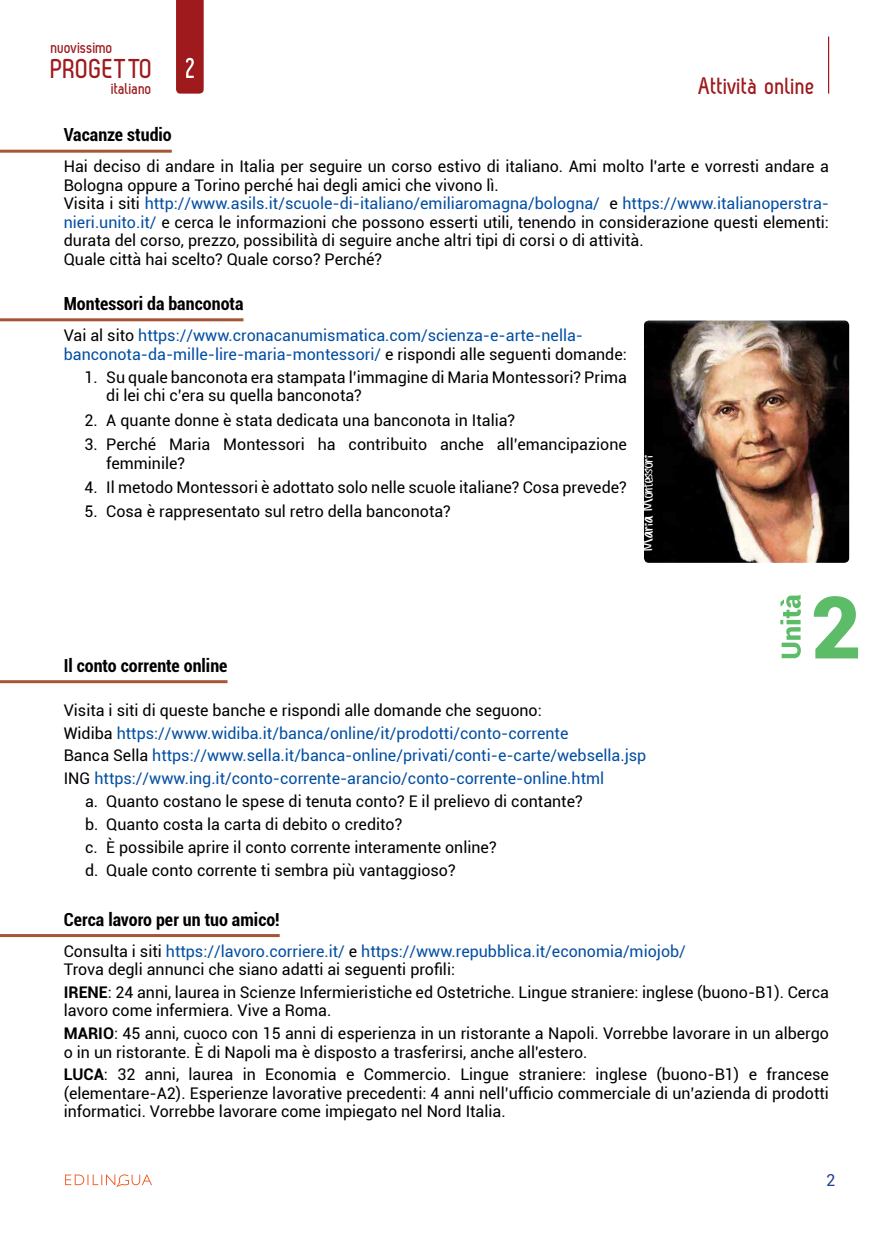
<style>
.page{position:relative;width:893px;height:1234px;background:#fff}
.page>*{position:absolute;margin:0;border:0;box-sizing:border-box;transform-origin:0 0}
.t1{font:900 86.4px "Roboto";color:#5dbc68}
.t2{font:700 27.15px "Zag";letter-spacing:.02em;color:#9e1a1d}
.t3{font:700 24px "Zag";letter-spacing:.01em;color:#9e1a1d}
.t4{font:700 condensed 18px "Roboto";color:#000}
.t5{font:700 16.5px "Zag";color:#9e1a1d}
.t6{font:16.5px "Roboto";color:#25408f}
.t7{font:700 16.35px "Zag";letter-spacing:.005em;color:#9e1a1d}
.t8{font:16.05px/18.5px "Roboto";color:#000}
.t9{font:16.05px/18.5px "Roboto";color:#034ea2}
.t10{font:16.05px "rolina";color:#fff}
.s1{color:#034ea2}
.s2{color:#000}
.s3{font-weight:700}
</style>
<div class="page">
<svg style="left:65px;top:1174px;width:87px;height:12px"></svg>
<hr style="left:0;top:150px;width:172px;height:3px;background:#a75534">
<hr style="left:0;top:318px;width:243px;height:3px;background:#a75534">
<hr style="left:0;top:680px;width:228px;height:3px;background:#a75534">
<hr style="left:0;top:933px;width:280px;height:3px;background:#a75534">
<img style="left:644px;top:320px;width:205px;height:242px">
<svg style="left:780px;top:595px;width:21px;height:63px"></svg>
<svg style="left:176px;top:0;width:28px;height:94px;background:#a22427"></svg>
<hr style="left:828px;top:36px;width:1px;height:58px;background:#9e1a1d">
<p class="t5" style="left:51px;top:38px;width:64px">nuovissimo</p>
<h2 class="t2" style="left:51px;top:53px;width:103px">Progetto</h2>
<p class="t7" style="left:112px;top:79px;width:42px">italiano</p>
<h3 class="t3" style="left:698px;top:72px;width:119px">Attività online</h3>
<p class="t4" style="left:64px;top:122px;width:109px">Vacanze studio</p>
<p class="t8" style="left:64px;top:157px;width:767px">Hai deciso di andare in Italia per seguire un corso estivo di italiano. Ami molto l'arte e vorresti andare a Bologna oppure a Torino perché hai degli amici che vivono lì.<br>Visita i siti <span class="s1">http://www.asils.it/scuole-di-italiano/emiliaromagna/bologna/</span> e <span class="s1">https://www.italianoperstra&shy;nieri.unito.it/</span> e cerca le informazioni che possono esserti utili, tenendo in considerazione questi elementi: durata del corso, prezzo, possibilità di seguire anche altri tipi di corsi o di attività.<br>Quale città hai scelto? Quale corso? Perché?</p>
<p class="t4" style="left:64px;top:291px;width:181px">Montessori da banconota</p>
<p class="t9" style="left:64px;top:325px;width:565px"><span class="s2">Vai al sito</span> https://www.cronacanumismatica.com/scienza-e-arte-nella&shy;banconota-da-mille-lire-maria-montessori/ <span class="s2">e rispondi alle seguenti domande:</span></p>
<p class="t8" style="left:106px;top:367px;width:522px;text-indent:-22px">1. Su quale banconota era stampata l’immagine di Maria Montessori? Prima di lei chi c’era su quella banconota?</p>
<p class="t8" style="left:84px;top:410px;width:432px">2. A quante donne è stata dedicata una banconota in Italia?</p>
<p class="t8" style="left:106px;top:434px;width:522px;text-indent:-22px">3. Perché Maria Montessori ha contribuito anche all’emancipazione femminile?</p>
<p class="t8" style="left:84px;top:477px;width:544px">4. Il metodo Montessori è adottato solo nelle scuole italiane? Cosa prevede?</p>
<p class="t8" style="left:84px;top:501px;width:368px">5. Cosa è rappresentato sul retro della banconota?</p>
<p class="t10" style="left:639px;top:551px;width:98px;rotate:-90deg">Maria Montessori</p>
<h1 class="t1" style="left:811px;top:566px;width:52px">2</h1>
<p class="t4" style="left:64px;top:652px;width:165px">Il conto corrente online</p>
<p class="t8" style="left:64px;top:700px;width:479px">Visita i siti di queste banche e rispondi alle domande che seguono:</p>
<p class="t9" style="left:64px;top:723px;width:506px"><span class="s2">Widiba</span> https://www.widiba.it/banca/online/it/prodotti/conto-corrente</p>
<p class="t9" style="left:64px;top:745px;width:584px"><span class="s2">Banca Sella</span> https://www.sella.it/banca-online/privati/conti-e-carte/websella.jsp</p>
<p class="t9" style="left:64px;top:768px;width:542px"><span class="s2">ING</span> https://www.ing.it/conto-corrente-arancio/conto-corrente-online.html</p>
<p class="t8" style="left:85px;top:791px;width:499px">a. Quanto costano le spese di tenuta conto? E il prelievo di contante?</p>
<p class="t8" style="left:85px;top:814px;width:319px">b. Quanto costa la carta di debito o credito?</p>
<p class="t8" style="left:85px;top:837px;width:413px">c. È possibile aprire il conto corrente interamente online?</p>
<p class="t8" style="left:85px;top:860px;width:372px">d. Quale conto corrente ti sembra più vantaggioso?</p>
<p class="t4" style="left:64px;top:906px;width:217px">Cerca lavoro per un tuo amico!</p>
<p class="t9" style="left:64px;top:941px;width:624px"><span class="s2">Consulta i siti</span> https://lavoro.corriere.it/ <span class="s2">e</span> https://www.repubblica.it/economia/miojob/<br><span class="s2">Trova degli annunci che siano adatti ai seguenti profili:</span></p>
<p class="t8" style="left:64px;top:982px;width:767px"><span class="s3">IRENE</span>: 24 anni, laurea in Scienze Infermieristiche ed Ostetriche. Lingue straniere: inglese (buono-B1). Cerca lavoro come infermiera. Vive a Roma.</p>
<p class="t8" style="left:64px;top:1023px;width:767px"><span class="s3">MARIO</span>: 45 anni, cuoco con 15 anni di esperienza in un ristorante a Napoli. Vorrebbe lavorare in un albergo o in un ristorante. è di Napoli ma è disposto a trasferirsi, anche all'estero.</p>
<p class="t8" style="left:64px;top:1064px;width:767px;text-align:justify"><span class="s3">LUCA</span>: 32 anni, laurea in Economia e Commercio. Lingue straniere: inglese (buono-B1) e francese (elementare-A2). Esperienze lavorative precedenti: 4 anni nell’ufficio commerciale di un’azienda di prodotti informatici. Vorrebbe lavorare come impiegato nel Nord Italia.</p>
<p class="t6" style="left:826px;top:1168px;width:11px">2</p>
</div>
